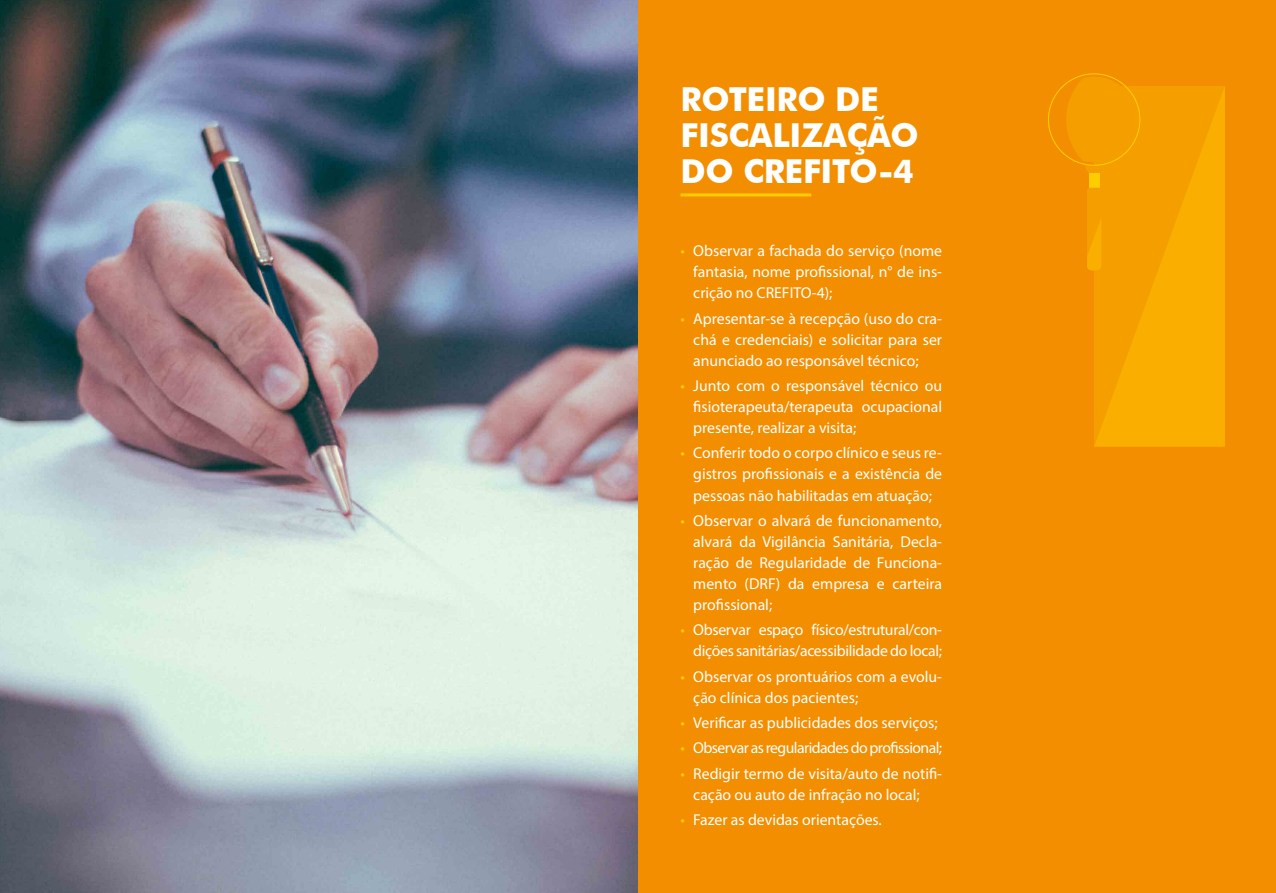
<style>
.page{position:relative;width:1276px;height:893px;background:#fff}
.page>*{position:absolute;margin:0;border:0;box-sizing:border-box;transform-origin:0 0}
.t1{font:700 33px/36px "Futura BT";letter-spacing:-.01em;color:#fff}
.t2{font:15.75px/21px "Myriad Pro";color:#fff;text-align:justify}
.t3{font:15.75px/21px "Myriad Pro";letter-spacing:-.02em;color:#fff;text-align:right}
.t4{font:15.75px "Myriad Pro";letter-spacing:-.035em;color:#fff}
.s1{color:#fc0}
</style>
<div class="page">
<div style="left:570px;top:0;width:706px;height:893px;background:#f28e00"></div>
<img style="left:0;top:0;width:638px;height:893px">
<hr style="left:680px;top:193px;width:131px;height:3px;background:#fc0">
<svg style="left:1094px;top:86px;width:131px;height:360px;fill:#f9ae00"></svg>
<div style="left:1089px;top:172px;width:10px;height:17px;background:#fc0"></div>
<svg style="left:1087px;top:188px;width:14px;height:83px"></svg>
<svg style="left:1048px;top:73px;width:92px;height:100px"></svg>
<div style="left:1091px;top:191px;width:24px;height:24px;background:#f59e00"></div>
<h1 class="t1" style="left:680px;top:81px;width:240px">ROTEIRO DE<br>FISCALIZAÇÃO<br>DO CREFITO-4</h1>
<p class="t2" style="left:693px;top:240px;width:250px;text-indent:-13px"><span class="s1">•</span> Observar a fachada do serviço (nome fantasia, nome profissional, n° de ins&shy;crição no CREFITO-4);</p>
<p class="t2" style="left:693px;top:307px;width:250px;text-indent:-13px"><span class="s1">•</span> Apresentar-se à recepção (uso do cra&shy;chá e credenciais) e solicitar para ser anunciado ao responsável técnico;</p>
<p class="t2" style="left:693px;top:375px;width:250px;text-indent:-13px"><span class="s1">•</span> Junto com o responsável técnico ou fisioterapeuta/terapeuta ocupacional presente, realizar a visita;</p>
<p class="t2" style="left:693px;top:442px;width:250px;text-indent:-13px"><span class="s1">•</span> Conferir todo o corpo clínico e seus re&shy;gistros profissionais e a existência de pessoas não habilitadas em atuação;</p>
<p class="t2" style="left:693px;top:510px;width:250px;text-indent:-13px"><span class="s1">•</span> Observar o alvará de funcionamento, alvará da Vigilância Sanitária, Decla&shy;ração de Regularidade de Funciona&shy;mento (DRF) da empresa e carteira profissional;</p>
<p class="t3" style="left:680px;top:619px;width:263px"><span class="s1">•</span> Observar espaço físico/estrutural/con&shy;dições sanitárias/acessibilidade do local;</p>
<p class="t2" style="left:693px;top:666px;width:250px;text-indent:-13px"><span class="s1">•</span> Observar os prontuários com a evolu&shy;ção clínica dos pacientes;</p>
<p class="t2" style="left:680px;top:712px;width:259px"><span class="s1">•</span> Verificar as publicidades dos serviços;</p>
<p class="t4" style="left:680px;top:738px;width:263px"><span class="s1">•</span> Observar as regularidades do profissional;</p>
<p class="t2" style="left:693px;top:763px;width:250px;text-indent:-13px"><span class="s1">•</span> Redigir termo de visita/auto de notifi&shy;cação ou auto de infração no local;</p>
<p class="t2" style="left:680px;top:809px;width:203px"><span class="s1">•</span> Fazer as devidas orientações.</p>
</div>
